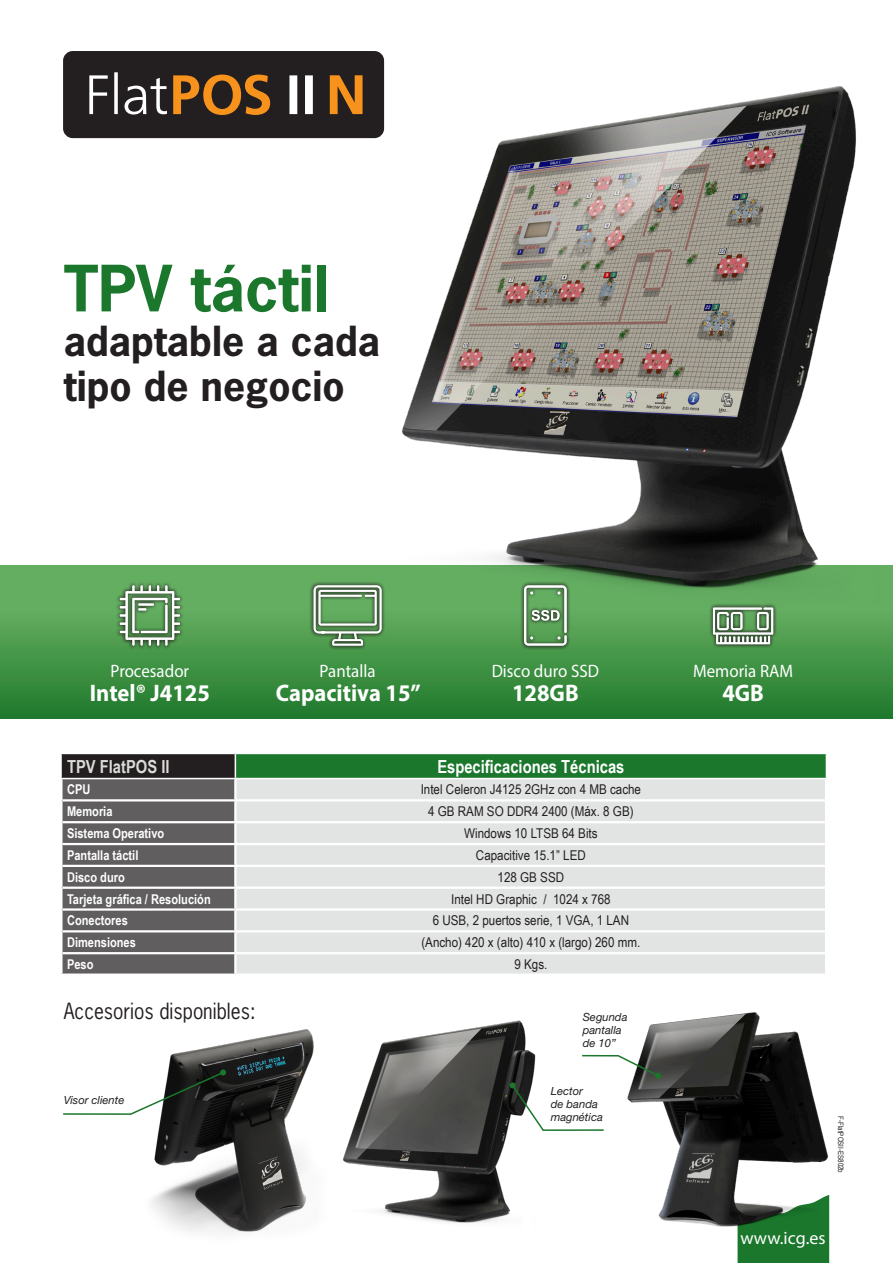
<style>
.page{position:relative;width:893px;height:1263px;background:#fff}
.page>*{position:absolute;margin:0;border:0;box-sizing:border-box;transform-origin:0 0}
.t1{font:700 60px "News Gothic Std";color:#1a772c}
.t2{font:700 58.2px "Frugal Sans";color:#f7931d}
.t3{font:700 39px/45px "News Gothic Std";color:#231f20}
.t4{font:700 24px "Myriad Pro";color:#fff;scale:.94 1}
.t5{font:21px "News Gothic Std";color:#231f20;scale:.92 1}
.t6{font:18px "Myriad Pro";color:#fff;scale:.94 1}
.t7{font:700 18px "Arial Narrow";color:#fff}
.t8{font:700 18px "Arial Narrow";color:#dbdbd7}
.t9{font:18px "Myriad Pro";color:#fff}
.t10{font:13.5px "Arial Narrow";color:#231f20;scale:1.05 1}
.t11{font:700 13.5px "Arial Narrow";color:#fff}
.t12{font:italic 11.25px/12.8px "Helvetica Neue";color:#231f20}
.t13{font:7.5px "Arial Narrow";color:#231f20}
</style>
<div class="page">
<div style="left:0;top:566px;width:893px;height:153px;background:linear-gradient(to bottom,#73b96d,#247c2f)"></div>
<div style="left:738px;top:1234px;width:91px;height:29px;background:#1a772c"></div>
<div style="left:63px;top:51px;width:321px;height:87px;background:#231f20;border-radius:10px"></div>
<svg style="left:289px;top:75px;width:24px;height:39px"></svg>
<svg style="left:173px;top:75px;width:97px;height:40px"></svg>
<svg style="left:89px;top:72px;width:78px;height:43px"></svg>
<img style="left:383px;top:56px;width:510px;height:548px">
<div style="left:235px;top:753px;width:591px;height:25px;background:#1a772c"></div>
<div style="left:236px;top:779px;width:589px;height:194px;background:#e2e4e4"></div>
<hr style="left:235px;top:753px;width:592px;height:1px;background:#fff">
<hr style="left:235px;top:799px;width:590px;height:2px;background:#fff">
<hr style="left:235px;top:821px;width:590px;height:2px;background:#fff">
<hr style="left:235px;top:843px;width:590px;height:2px;background:#fff">
<hr style="left:235px;top:865px;width:590px;height:2px;background:#fff">
<hr style="left:235px;top:886px;width:590px;height:3px;background:#fff">
<hr style="left:235px;top:908px;width:590px;height:3px;background:#fff">
<hr style="left:235px;top:930px;width:590px;height:2px;background:#fff">
<hr style="left:235px;top:952px;width:590px;height:2px;background:#fff">
<svg style="left:61px;top:754px;width:175px;height:221px;background:#6b696a"></svg>
<div style="left:116px;top:581px;width:68px;height:68px;background:#231f20;opacity:.75"></div>
<svg style="left:120px;top:585px;width:60px;height:61px"></svg>
<div style="left:520px;top:581px;width:51px;height:69px;background:#231f20;opacity:.75"></div>
<svg style="left:524px;top:585px;width:43px;height:61px;background:#7fad7d"></svg>
<div style="left:310px;top:581px;width:76px;height:69px;background:#231f20;opacity:.75"></div>
<svg style="left:314px;top:585px;width:68px;height:61px"></svg>
<div style="left:709px;top:603px;width:68px;height:45px;background:#231f20;opacity:.75"></div>
<svg style="left:713px;top:607px;width:60px;height:37px"></svg>
<img style="left:343px;top:1020px;width:191px;height:203px">
<img style="left:151px;top:1029px;width:163px;height:204px">
<svg style="left:63px;top:1069px;width:163px;height:46px"></svg>
<img style="left:641px;top:1012px;width:189px;height:222px">
<svg style="left:510px;top:1054px;width:151px;height:78px"></svg>
<h2 class="t2" style="left:326px;top:61px;width:43px">N</h2>
<h1 class="t1" style="left:64px;top:249px;width:267px">TPV táctil</h1>
<h3 class="t3" style="left:64px;top:318px;width:318px">adaptable a cada tipo de negocio</h3>
<h3 class="t6" style="left:111px;top:660px;width:85px">Procesador</h3>
<h3 class="t4" style="left:90px;top:677px;width:129px">Intel® J4125</h3>
<h3 class="t6" style="left:320px;top:660px;width:61px">Pantalla</h3>
<h3 class="t4" style="left:276px;top:677px;width:156px">Capacitiva 15”</h3>
<h3 class="t6" style="left:492px;top:660px;width:116px">Disco duro SSD</h3>
<h3 class="t4" style="left:512px;top:677px;width:72px">128GB</h3>
<h3 class="t8" style="left:67px;top:752px;width:104px">TPV FlatPOS II</h3>
<h3 class="t7" style="left:437px;top:752px;width:189px">Especificaciones Técnicas</h3>
<p class="t11" style="left:67px;top:779px;width:25px">CPU</p>
<p class="t10" style="left:421px;top:780px;width:211px">Intel Celeron J4125 2GHz con 4 MB cache</p>
<p class="t11" style="left:67px;top:801px;width:47px">Memoria</p>
<p class="t10" style="left:428px;top:801px;width:197px">4 GB RAM SO DDR4 2400 (Máx. 8 GB)</p>
<p class="t11" style="left:67px;top:823px;width:99px">Sistema Operativo</p>
<p class="t10" style="left:464px;top:823px;width:129px">Windows 10 LTSB 64 Bits</p>
<p class="t11" style="left:67px;top:845px;width:73px">Pantalla táctil</p>
<p class="t10" style="left:476px;top:845px;width:106px">Capacitive 15.1” LED</p>
<p class="t11" style="left:67px;top:867px;width:59px">Disco duro</p>
<p class="t10" style="left:498px;top:867px;width:65px">128 GB SSD</p>
<p class="t11" style="left:67px;top:888px;width:145px">Tarjeta gráfica / Resolución</p>
<p class="t10" style="left:451px;top:889px;width:153px">Intel HD Graphic / 1024 x 768</p>
<p class="t11" style="left:67px;top:910px;width:62px">Conectores</p>
<p class="t10" style="left:433px;top:911px;width:189px">6 USB, 2 puertos serie, 1 VGA, 1 LAN</p>
<p class="t11" style="left:67px;top:932px;width:70px">Dimensiones</p>
<p class="t10" style="left:421px;top:932px;width:210px">(Ancho) 420 x (alto) 410 x (largo) 260 mm.</p>
<p class="t11" style="left:67px;top:954px;width:28px">Peso</p>
<p class="t10" style="left:514px;top:954px;width:33px">9 Kgs.</p>
<h3 class="t5" style="left:64px;top:997px;width:210px">Accesorios disponibles:</h3>
<p class="t12" style="left:583px;top:1010px;width:46px">Segunda pantalla de 10”</p>
<p class="t12" style="left:64px;top:1094px;width:62px">Visor cliente</p>
<p class="t12" style="left:551px;top:1085px;width:54px">Lector<br>de banda magnética</p>
<h3 class="t6" style="left:693px;top:660px;width:108px">Memoria RAM</h3>
<h3 class="t4" style="left:722px;top:677px;width:46px">4GB</h3>
<p class="t13" style="left:846px;top:1116px;width:58px;rotate:90deg">F-FlatPOSII-ES802b</p>
<h3 class="t9" style="left:740px;top:1226px;width:87px">www.icg.es</h3>
</div>
